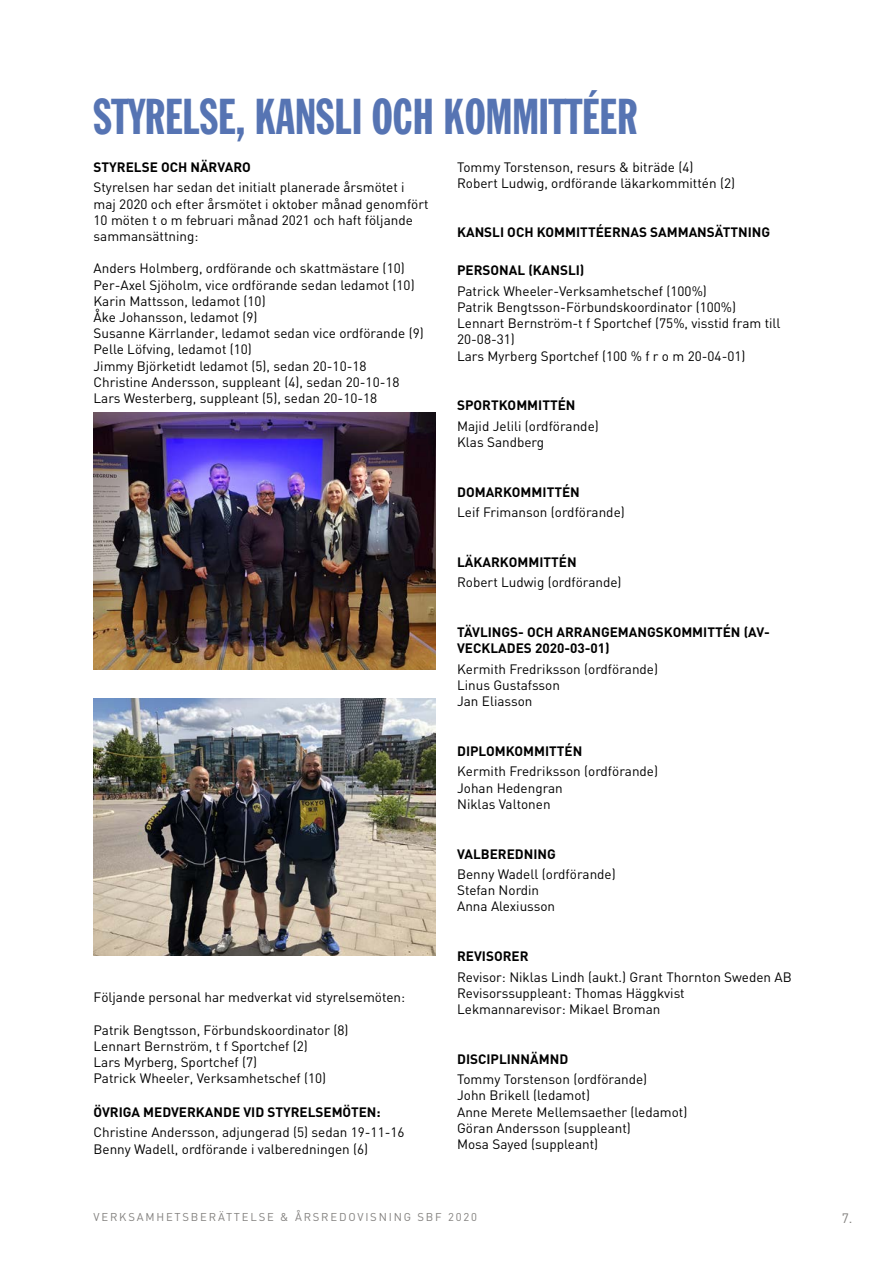
<style>
.page{position:relative;width:893px;height:1263px;background:#fff}
.page>*{position:absolute;margin:0;border:0;box-sizing:border-box;transform-origin:0 0}
.t1{font:49.5px "Franklin Gothic Extra Cond";color:#5674b3}
.t2{font:13.5px/16.2px "DIN";color:#000}
.t3{font:700 13.5px/16.5px "DIN";color:#000}
.t4{font:13.5px "DIN";color:#83817f}
.t5{font:11.25px "DIN";letter-spacing:.16em;color:#83817f}
</style>
<div class="page">
<img style="left:94px;top:412px;width:342px;height:257px">
<img style="left:94px;top:698px;width:342px;height:257px">
<h1 class="t1" style="left:94px;top:90px;width:545px">STYRELSE, KANSLI OCH KOMMITTÉER</h1>
<p class="t3" style="left:94px;top:158px;width:159px">STYRELSE OCH NÄRVARO</p>
<p class="t2" style="left:94px;top:179px;width:336px">Styrelsen har sedan det initialt planerade årsmötet i maj 2020 och efter årsmötet i oktober månad genomfört 10 möten t o m februari månad 2021 och haft följande sammansättning:</p>
<p class="t2" style="left:94px;top:260px;width:332px">Anders Holmberg, ordförande och skattmästare (10)<br>Per-Axel Sjöholm, vice ordförande sedan ledamot (10)<br>Karin Mattsson, ledamot (10)<br>Åke Johansson, ledamot (9)<br>Susanne Kärrlander, ledamot sedan vice ordförande (9)<br>Pelle Löfving, ledamot (10)<br>Jimmy Björketidt ledamot (5), sedan 20-10-18<br>Christine Andersson, suppleant (4), sedan 20-10-18<br>Lars Westerberg, suppleant (5), sedan 20-10-18</p>
<p class="t2" style="left:457px;top:158px;width:279px">Tommy Torstenson, resurs &amp; biträde (4)<br>Robert Ludwig, ordförande läkarkommittén (2)</p>
<p class="t3" style="left:457px;top:224px;width:315px">KANSLI OCH KOMMITTÉERNAS SAMMANSÄTTNING</p>
<p class="t3" style="left:457px;top:262px;width:129px">PERSONAL (KANSLI)</p>
<p class="t2" style="left:457px;top:282px;width:325px">Patrick Wheeler-Verksamhetschef (100%)<br>Patrik Bengtsson-Förbundskoordinator (100%)<br>Lennart Bernström-t f Sportchef (75%, visstid fram till 20-08-31)<br>Lars Myrberg Sportchef (100 % f r o m 20-04-01)</p>
<p class="t3" style="left:457px;top:396px;width:120px">SPORTKOMMITTÉN</p>
<p class="t2" style="left:457px;top:417px;width:143px">Majid Jelili (ordförande)<br>Klas Sandberg</p>
<p class="t3" style="left:457px;top:483px;width:124px">DOMARKOMMITTÉN</p>
<p class="t2" style="left:457px;top:504px;width:169px">Leif Frimanson (ordförande)</p>
<p class="t3" style="left:457px;top:553px;width:121px">LÄKARKOMMITTÉN</p>
<p class="t2" style="left:457px;top:574px;width:166px">Robert Ludwig (ordförande)</p>
<p class="t3" style="left:457px;top:623px;width:314px">TÄVLINGS- OCH ARRANGEMANGSKOMMITTÉN (AV-<br>VECKLADES 2020-03-01)</p>
<p class="t2" style="left:457px;top:661px;width:203px">Kermith Fredriksson (ordförande)<br>Linus Gustafsson<br>Jan Eliasson</p>
<p class="t3" style="left:457px;top:742px;width:127px">DIPLOMKOMMITTÉN</p>
<p class="t2" style="left:457px;top:763px;width:203px">Kermith Fredriksson (ordförande)<br>Johan Hedengran<br>Niklas Valtonen</p>
<p class="t3" style="left:457px;top:845px;width:100px">VALBEREDNING</p>
<p class="t2" style="left:457px;top:866px;width:160px">Benny Wadell (ordförande)<br>Stefan Nordin<br>Anna Alexiusson</p>
<p class="t3" style="left:457px;top:947px;width:73px">REVISORER</p>
<p class="t2" style="left:457px;top:968px;width:336px">Revisor: Niklas Lindh (aukt.) Grant Thornton Sweden AB<br>Revisorssuppleant: Thomas Häggkvist<br>Lekmannarevisor: Mikael Broman</p>
<p class="t3" style="left:457px;top:1050px;width:113px">DISCIPLINNÄMND</p>
<p class="t2" style="left:457px;top:1071px;width:232px">Tommy Torstenson (ordförande)<br>John Brikell (ledamot)<br>Anne Merete Mellemsaether (ledamot)<br>Göran Andersson (suppleant)<br>Mosa Sayed (suppleant)</p>
<p class="t2" style="left:94px;top:989px;width:313px">Följande personal har medverkat vid styrelsemöten:</p>
<p class="t2" style="left:94px;top:1021px;width:256px">Patrik Bengtsson, Förbundskoordinator (8)<br>Lennart Bernström, t f Sportchef (2)<br>Lars Myrberg, Sportchef (7)<br>Patrick Wheeler, Verksamhetschef (10)</p>
<p class="t3" style="left:94px;top:1103px;width:289px">ÖVRIGA MEDVERKANDE VID STYRELSEMÖTEN:</p>
<p class="t2" style="left:94px;top:1124px;width:312px">Christine Andersson, adjungerad (5) sedan 19-11-16<br>Benny Wadell, ordförande i valberedningen (6)</p>
<p class="t5" style="left:94px;top:1210px;width:385px">VERKSAMHETSBERÄTTELSE &amp; ÅRSREDOVISNING SBF 2020</p>
<p class="t4" style="left:842px;top:1209px;width:12px">7.</p>
</div>
